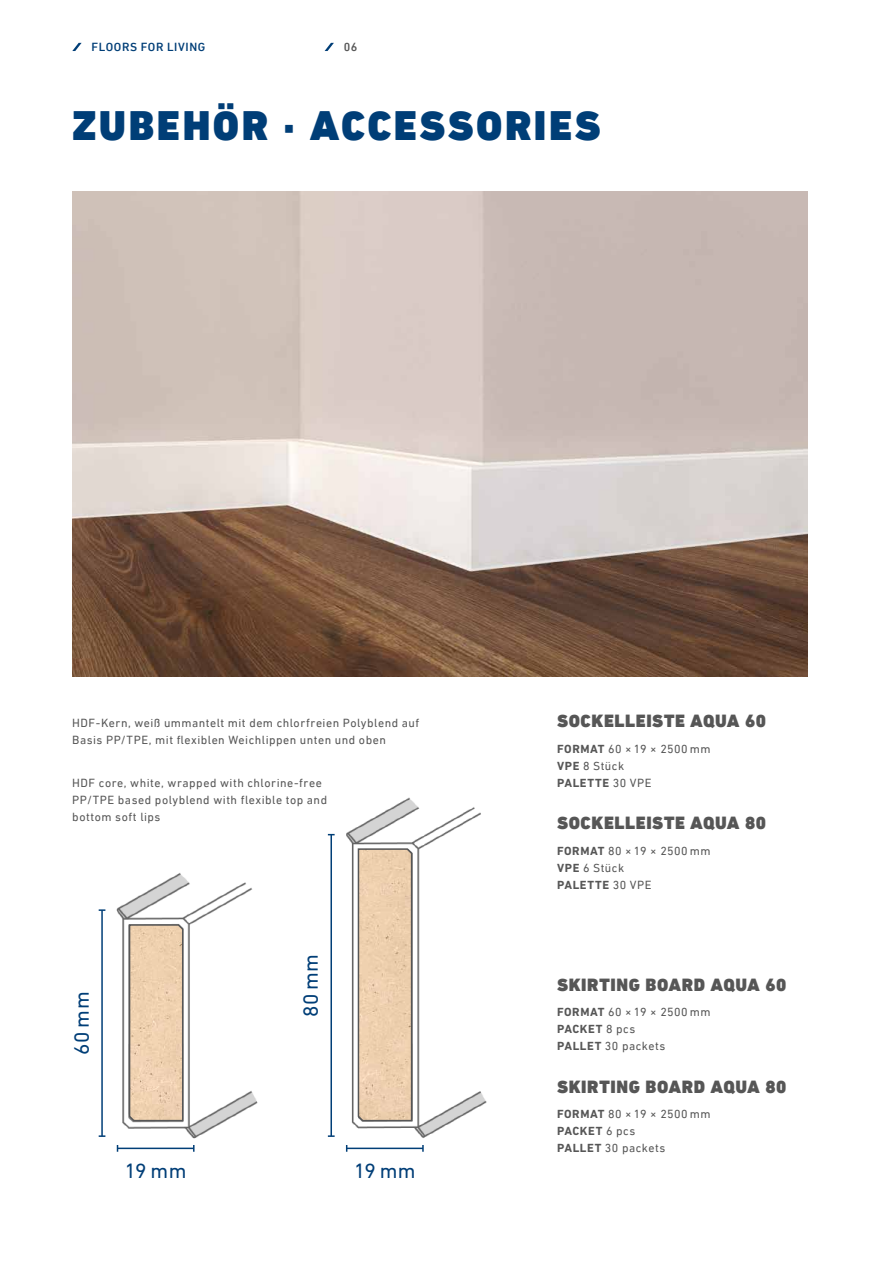
<style>
.page{position:relative;width:893px;height:1263px;background:#fff}
.page>*{position:absolute;margin:0;border:0;box-sizing:border-box;transform-origin:0 0}
.t1{font:900 42px "DIN Next LT Pro";letter-spacing:.06em;color:#003e77}
.t2{font:21px "DIN Next LT Pro";letter-spacing:.02em;color:#003e77}
.t3{font:900 18px "DIN Next LT Pro";letter-spacing:.03em;color:#565656}
.t4{font:12px/17px "DIN Next LT Pro";letter-spacing:.04em;color:#565656}
.t5{font:500 12px "DIN Next LT Pro";letter-spacing:.05em;color:#003e77}
.t6{font:500 12px "DIN Next LT Pro";color:#565656}
.s1{font-weight:700}
</style>
<div class="page">
<svg style="left:72px;top:43px;width:10px;height:8px"></svg>
<svg style="left:325px;top:43px;width:9px;height:8px"></svg>
<img style="left:72px;top:191px;width:736px;height:485px">
<img style="left:116px;top:873px;width:142px;height:266px">
<hr style="left:101px;top:910px;width:2px;height:226px;background:#003e77">
<svg style="left:99px;top:1135px;width:6px;height:2px"></svg>
<hr style="left:118px;top:1147px;width:76px;height:2px;background:#003e77">
<svg style="left:193px;top:1145px;width:2px;height:7px"></svg>
<img style="left:346px;top:797px;width:141px;height:341px">
<hr style="left:347px;top:1147px;width:76px;height:2px;background:#003e77">
<svg style="left:422px;top:1145px;width:2px;height:7px"></svg>
<hr style="left:330px;top:835px;width:2px;height:301px;background:#003e77">
<svg style="left:328px;top:1135px;width:7px;height:2px"></svg>
<svg style="left:128px;top:923px;width:56px;height:199px;background:#e2c7a9"></svg>
<svg style="left:357px;top:848px;width:56px;height:274px;background:#e2c7a9"></svg>
<p class="t5" style="left:91px;top:40px;width:115px">FLOORS FOR LIVING</p>
<p class="t6" style="left:344px;top:40px;width:15px">06</p>
<h1 class="t1" style="left:72px;top:101px;width:530px">ZUBEHÖR · ACCESSORIES</h1>
<p class="t4" style="left:72px;top:714px;width:349px">HDF-Kern, weiß ummantelt mit dem chlorfreien Polyblend auf<br>Basis PP/TPE, mit flexiblen Weichlippen unten und oben</p>
<p class="t4" style="left:72px;top:774px;width:256px">HDF core, white, wrapped with chlorine-free<br>PP/TPE based polyblend with flexible top and bottom soft lips</p>
<h2 class="t2" style="left:69px;top:1055px;width:65px;rotate:-90deg">60 mm</h2>
<h2 class="t2" style="left:299px;top:1017px;width:65px;rotate:-90deg">80 mm</h2>
<h2 class="t2" style="left:125px;top:1158px;width:63px">19 mm</h2>
<h2 class="t2" style="left:354px;top:1158px;width:63px">19 mm</h2>
<h3 class="t3" style="left:557px;top:710px;width:211px">SOCKELLEISTE AQUA 60</h3>
<p class="t4" style="left:557px;top:740px;width:155px"><span class="s1">FORMAT</span> 60 × 19 × 2500 mm<br><span class="s1">VPE</span> 8 Stück<br><span class="s1">PALETTE</span> 30 VPE</p>
<h3 class="t3" style="left:557px;top:812px;width:211px">SOCKELLEISTE AQUA 80</h3>
<p class="t4" style="left:557px;top:842px;width:155px"><span class="s1">FORMAT</span> 80 × 19 × 2500 mm<br><span class="s1">VPE</span> 6 Stück<br><span class="s1">PALETTE</span> 30 VPE</p>
<h3 class="t3" style="left:557px;top:974px;width:231px">SKIRTING BOARD AQUA 60</h3>
<p class="t4" style="left:557px;top:1004px;width:155px"><span class="s1">FORMAT</span> 60 × 19 × 2500 mm<br><span class="s1">PACKET</span> 8 pcs<br><span class="s1">PALLET</span> 30 packets</p>
<h3 class="t3" style="left:557px;top:1076px;width:231px">SKIRTING BOARD AQUA 80</h3>
<p class="t4" style="left:557px;top:1106px;width:155px"><span class="s1">FORMAT</span> 80 × 19 × 2500 mm<br><span class="s1">PACKET</span> 6 pcs<br><span class="s1">PALLET</span> 30 packets</p>
</div>
